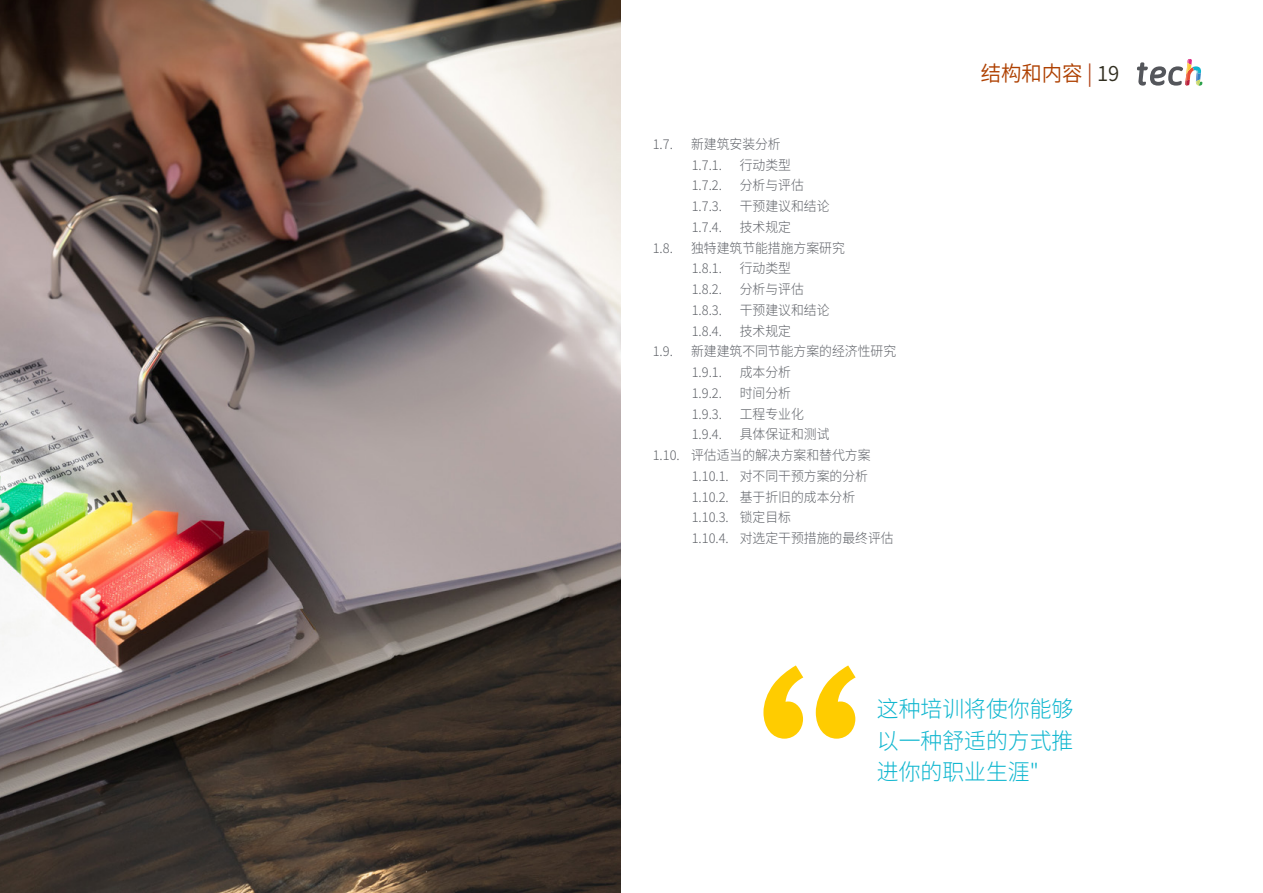
<style>
.page{position:relative;width:1263px;height:893px;background:#fff}
.page>*{position:absolute;margin:0;border:0;box-sizing:border-box;transform-origin:0 0}
.t1{font:300 22.5px/31.5px "Source Han Sans CN";color:#0fb6cf;text-align:justify}
.t2{font:21px "Source Han Sans CN";color:#ae4000}
.t3{font:300 13.5px/20.7px "Source Han Sans CN";color:#61646a;scale:.95 1}
.s1{color:#b04117}
.s2{color:#312e20}
</style>
<div class="page">
<svg style="left:1137px;top:59px;width:65px;height:27px"></svg>
<img style="left:0;top:0;width:621px;height:893px">
<svg style="left:763px;top:665px;width:93px;height:74px"></svg>
<p class="t3" style="left:653px;top:134px;width:23px">1.7.</p>
<p class="t3" style="left:691px;top:134px;width:96px">新建筑安装分析<br>1.7.1.</p>
<p class="t3" style="left:740px;top:155px;width:55px">行动类型</p>
<p class="t3" style="left:692px;top:175px;width:33px">1.7.2.</p>
<p class="t3" style="left:740px;top:175px;width:69px">分析与评估</p>
<p class="t3" style="left:692px;top:196px;width:33px">1.7.3.</p>
<p class="t3" style="left:740px;top:196px;width:96px">干预建议和结论</p>
<p class="t3" style="left:692px;top:217px;width:33px">1.7.4.</p>
<p class="t3" style="left:740px;top:217px;width:55px">技术规定</p>
<p class="t3" style="left:653px;top:238px;width:23px">1.8.</p>
<p class="t3" style="left:691px;top:238px;width:164px">独特建筑节能措施方案研究<br>1.8.1.</p>
<p class="t3" style="left:740px;top:258px;width:55px">行动类型</p>
<p class="t3" style="left:692px;top:279px;width:33px">1.8.2.</p>
<p class="t3" style="left:740px;top:279px;width:69px">分析与评估</p>
<p class="t3" style="left:692px;top:300px;width:33px">1.8.3.</p>
<p class="t3" style="left:740px;top:300px;width:96px">干预建议和结论</p>
<p class="t3" style="left:692px;top:321px;width:33px">1.8.4.</p>
<p class="t3" style="left:740px;top:321px;width:55px">技术规定</p>
<p class="t3" style="left:653px;top:341px;width:23px">1.9.</p>
<p class="t3" style="left:691px;top:341px;width:218px">新建建筑不同节能方案的经济性研究<br>1.9.1.</p>
<p class="t3" style="left:740px;top:362px;width:55px">成本分析</p>
<p class="t3" style="left:692px;top:383px;width:33px">1.9.2.</p>
<p class="t3" style="left:740px;top:383px;width:55px">时间分析</p>
<p class="t3" style="left:692px;top:404px;width:33px">1.9.3.</p>
<p class="t3" style="left:740px;top:404px;width:69px">工程专业化</p>
<p class="t3" style="left:692px;top:424px;width:33px">1.9.4.</p>
<p class="t3" style="left:740px;top:424px;width:96px">具体保证和测试</p>
<p class="t3" style="left:653px;top:445px;width:231px">1.10. 评估适当的解决方案和替代方案</p>
<p class="t3" style="left:692px;top:466px;width:187px">1.10.1. 对不同干预方案的分析</p>
<p class="t3" style="left:692px;top:487px;width:174px">1.10.2. 基于折旧的成本分析</p>
<p class="t3" style="left:692px;top:507px;width:106px">1.10.3. 锁定目标</p>
<p class="t3" style="left:692px;top:528px;width:214px">1.10.4. 对选定干预措施的最终评估</p>
<h2 class="t2" style="left:981px;top:61px;width:140px">结构和内容 <span class="s1">|</span> <span class="s2">19</span></h2>
<h1 class="t1" style="left:877px;top:694px;width:198px">这种培训将使你能够以一种舒适的方式推进你的职业生涯"</h1>
</div>
